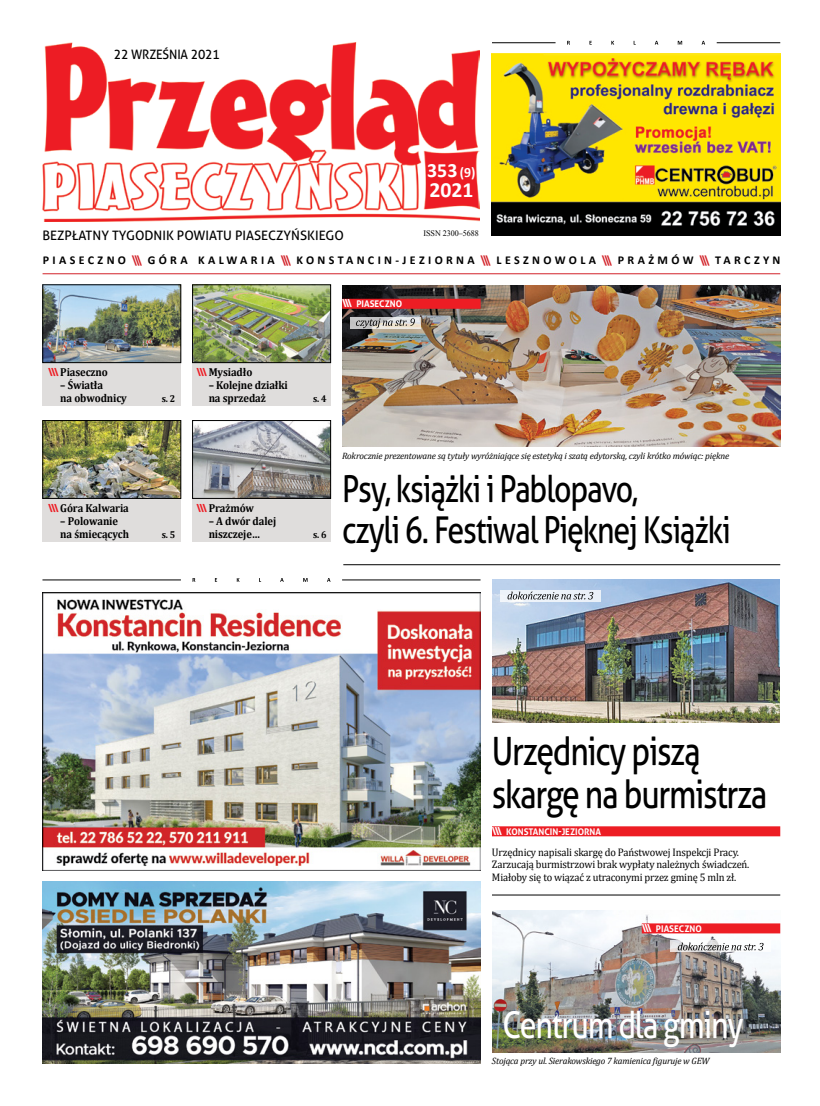
<style>
.page{position:relative;width:820px;height:1106px;background:#fff}
.page>*{position:absolute;margin:0;border:0;box-sizing:border-box;transform-origin:0 0}
.t1{font:39px/43px "Aller";letter-spacing:-.04em;color:#000;scale:.82 1}
.t2{font:37px/41px "Aller";letter-spacing:-.04em;color:#000;scale:.82 1}
.t3{font:37px "Aller";letter-spacing:-.04em;color:#fff;scale:.82 1}
.t4{font:700 21.7px "Calibri";color:#fff}
.t5{font:700 20.3px "Calibri";color:#fff}
.t6{font:13px "Aller";color:#000}
.t7{font:13px "Aller";color:#000;scale:.94 1}
.t8{font:700 12px "Calibri";letter-spacing:.28em;color:#000}
.t9{font:700 11.5px/13px "Cambria";letter-spacing:-.01em;color:#000;scale:.92 1}
.t10{font:11px/12.5px "Cambria";letter-spacing:-.015em;color:#000;scale:.95 1}
.t11{font:700 10px "Cambria";color:#000;scale:.92 1}
.t12{font:italic 9.2px "Cambria";letter-spacing:-.015em;color:#000}
.t13{font:700 9.2px "Aller";color:#fff;scale:.96 1}
.t14{font:8.4px "Times New Roman";color:#000;scale:.96 1}
.s1{font-size:14.1px}
.s2{color:#d2232a}
.s3{font-family:"Aller";font-size:11.1px;color:#ed1d24}
.s4{font-size:11px}
</style>
<div class="page">
<img style="left:492px;top:910px;width:288px;height:142px">
<img style="left:42px;top:43px;width:437px;height:178px">
<div style="left:192px;top:420px;width:139px;height:121px;background:#dfdddc"></div>
<div style="left:192px;top:284px;width:139px;height:121px;background:#dfdddc"></div>
<img style="left:194px;top:422px;width:135px;height:74px">
<div style="left:192px;top:420px;width:139px;height:78px;border:1px solid #000"></div>
<img style="left:194px;top:286px;width:135px;height:75px">
<div style="left:192px;top:284px;width:139px;height:79px;border:1px solid #000"></div>
<div style="left:43px;top:420px;width:138px;height:121px;background:#dfdddc"></div>
<div style="left:43px;top:284px;width:138px;height:121px;background:#dfdddc"></div>
<img style="left:45px;top:422px;width:134px;height:74px">
<div style="left:43px;top:420px;width:138px;height:78px;border:1px solid #000"></div>
<img style="left:45px;top:286px;width:134px;height:75px">
<div style="left:43px;top:284px;width:138px;height:79px;border:1px solid #000"></div>
<hr style="left:43px;top:273px;width:737px;height:1px;background:#d2232a">
<img style="left:492px;top:54px;width:288px;height:181px">
<svg style="left:567px;top:41px;width:137px;height:4px"></svg>
<hr style="left:492px;top:42px;width:63px;height:1px;background:#000">
<hr style="left:716px;top:42px;width:64px;height:1px;background:#000">
<svg style="left:192px;top:578px;width:138px;height:4px"></svg>
<hr style="left:42px;top:579px;width:139px;height:1px;background:#000">
<hr style="left:342px;top:579px;width:138px;height:1px;background:#000">
<img style="left:42px;top:882px;width:438px;height:181px">
<img style="left:42px;top:592px;width:438px;height:278px">
<img style="left:342px;top:285px;width:438px;height:161px">
<div style="left:342px;top:299px;width:138px;height:10px;background:#ed1d24"></div>
<div style="left:492px;top:826px;width:288px;height:10px;background:#ed1d24"></div>
<img style="left:492px;top:580px;width:287px;height:142px">
<div style="left:641px;top:923px;width:139px;height:10px;background:#ed1d24"></div>
<hr style="left:343px;top:564px;width:437px;height:1px;background:#000">
<hr style="left:492px;top:894px;width:288px;height:1px;background:#000">
<svg style="left:500px;top:590px;width:100px;height:11px"></svg>
<svg style="left:507px;top:591px;width:86px;height:8px"></svg>
<svg style="left:670px;top:940px;width:100px;height:12px"></svg>
<svg style="left:677px;top:942px;width:86px;height:8px"></svg>
<svg style="left:350px;top:317px;width:71px;height:12px"></svg>
<svg style="left:356px;top:318px;width:58px;height:10px"></svg>
<p class="t7" style="left:114px;top:47px;width:114px">22 WRZEŚNIA 2021</p>
<p class="t6" style="left:43px;top:227px;width:303px">BEZPŁATNY TYGODNIK POWIATU PIASECZYŃSKIEGO</p>
<h3 class="t5" style="left:427px;top:157px;width:50px">353 <span class="s1">(9)</span></h3>
<h3 class="t4" style="left:429px;top:176px;width:45px">2021</h3>
<p class="t14" style="left:423px;top:227px;width:59px">ISSN 2300–5688</p>
<p class="t8" style="left:43px;top:253px;width:739px">PIASECZNO <span class="s2">\\\</span> GÓRA KALWARIA <span class="s2">\\\</span> KONSTANCIN-JEZIORNA <span class="s2">\\\</span> LESZNOWOLA <span class="s2">\\\</span> PRAŻMÓW <span class="s2">\\\</span> TARCZYN</p>
<p class="t9" style="left:48px;top:365px;width:66px"><span class="s3">\\\</span> Piaseczno</p>
<p class="t9" style="left:60px;top:378px;width:74px">– Światła<br>na obwodnicy</p>
<p class="t9" style="left:48px;top:501px;width:89px"><span class="s3">\\\</span> Góra Kalwaria</p>
<p class="t9" style="left:60px;top:514px;width:76px">– Polowanie na śmiecących</p>
<p class="t11" style="left:162px;top:391px;width:16px">s. 2</p>
<p class="t9" style="left:196px;top:365px;width:62px"><span class="s3">\\\</span> Mysiadło</p>
<p class="t9" style="left:208px;top:378px;width:88px">– Kolejne działki na sprzedaż</p>
<p class="t11" style="left:162px;top:527px;width:16px">s. 5</p>
<p class="t9" style="left:196px;top:501px;width:64px"><span class="s3">\\\</span> Prażmów</p>
<p class="t9" style="left:208px;top:514px;width:75px">– A dwór dalej niszczeje…</p>
<p class="t13" style="left:342px;top:298px;width:64px"><span class="s4">\\\</span> PIASECZNO</p>
<p class="t11" style="left:313px;top:391px;width:16px">s. 4</p>
<p class="t11" style="left:313px;top:527px;width:16px">s. 6</p>
<p class="t12" style="left:342px;top:449px;width:388px">Rokrocznie prezentowane są tytuły wyróżniające się estetyką i szatą edytorską, czyli krótko mówiąc: piękne</p>
<h2 class="t2" style="left:342px;top:468px;width:475px">Psy, książki i Pablopavo,<br>czyli 6. Festiwal Pięknej Książki</h2>
<h1 class="t1" style="left:492px;top:729px;width:337px">Urzędnicy piszą skargę na burmistrza</h1>
<p class="t13" style="left:492px;top:826px;width:115px"><span class="s4">\\\</span> KONSTANCIN-JEZIORNA</p>
<p class="t10" style="left:492px;top:845px;width:272px">Urzędnicy napisali skargę do Państwowej Inspekcji Pracy.<br>Zarzucają burmistrzowi brak wypłaty należnych świadczeń.<br>Miałoby się to wiązać z utraconymi przez gminę 5 mln zł.</p>
<p class="t13" style="left:641px;top:923px;width:64px"><span class="s4">\\\</span> PIASECZNO</p>
<h2 class="t3" style="left:502px;top:1002px;width:295px">Centrum dla gminy</h2>
<p class="t12" style="left:492px;top:1054px;width:219px">Stojąca przy ul. Sierakowskiego 7 kamienica figuruje w GEW</p>
</div>
